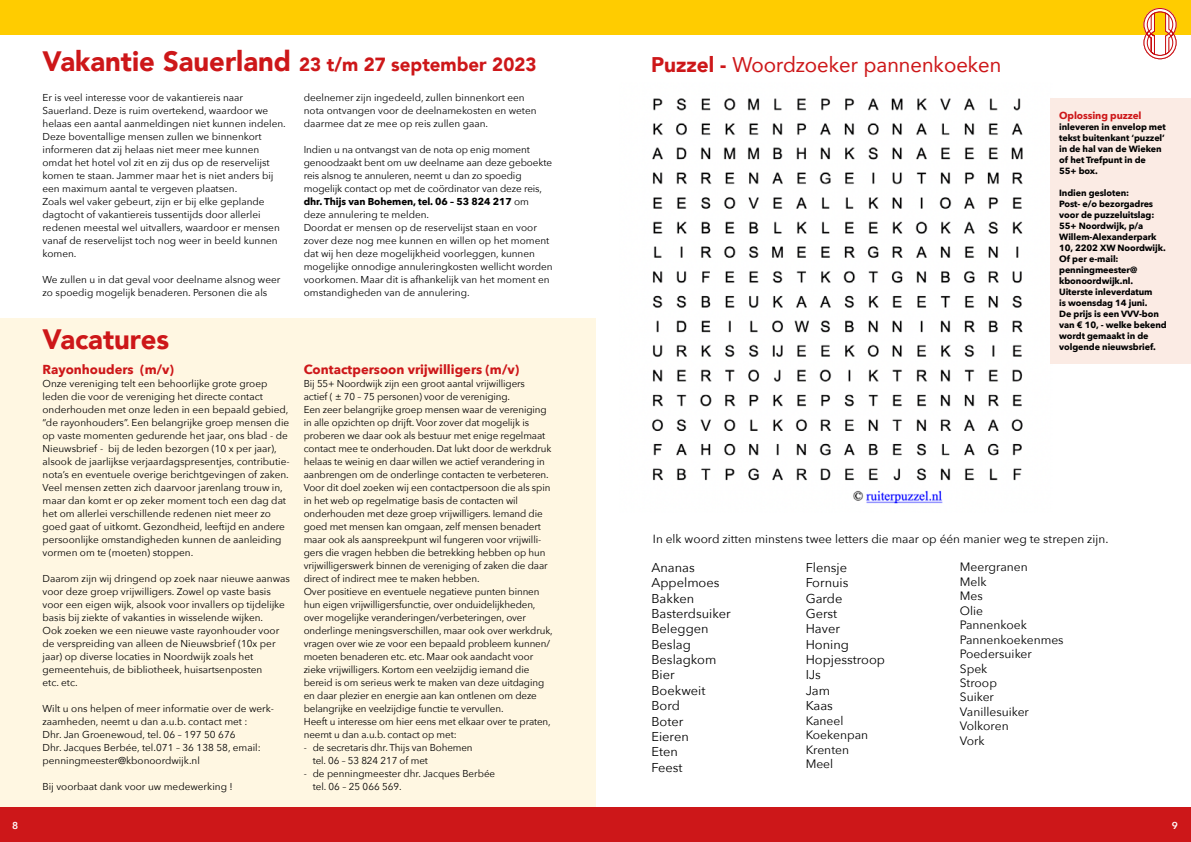
<style>
.page{position:relative;width:1191px;height:842px;background:#fff}
.page>*{position:absolute;margin:0;border:0;box-sizing:border-box;transform-origin:0 0}
.t1{font:900 28px "Avenir";color:#cd1719}
.t2{font:21.2px "Avenir";color:#cd1719}
.t3{font:900 19px "Avenir";color:#cd1719}
.t4{font:700 13px "Avenir Next";color:#cd1719}
.t5{font:12.8px/15.4px "Avenir Next";color:#000}
.t6{font:12.1px/14.5px "Avenir Next";color:#000}
.t7{font:11.8px "Avenir Next";color:#000}
.t8{font:10px/13px "Avenir Next";color:#000}
.t9{font:700 10px "Avenir Next";letter-spacing:-.01em;color:#cd1719}
.t10{font:600 10px "Avenir Next";color:#fff}
.t11{font:700 9px/11px "Avenir Next";letter-spacing:-.01em;color:#000}
.s1{font-size:28px}
.s2{font-weight:700}
.s3{font-weight:900}
</style>
<div class="page">
<div style="left:0;top:318px;width:595px;height:501px;background:#fff7e2"></div>
<div style="left:0;top:808px;width:1191px;height:34px;background:#cd1719"></div>
<div style="left:0;top:0;width:1191px;height:34px;background:#fc0"></div>
<img style="left:652px;top:98px;width:400px;height:406px">
<div style="left:1050px;top:99px;width:141px;height:265px;background:#fbebe4"></div>
<svg style="left:1143px;top:8px;width:33px;height:51px"></svg>
<h3 class="t3" style="left:43px;top:48px;width:495px"><span class="s1">Vakantie Sauerland</span> 23 t/m 27 september 2023</h3>
<p class="t8" style="left:43px;top:91px;width:245px">Er is veel interesse voor de vakantiereis naar Sauerland. Deze is ruim overtekend, waardoor we helaas een aantal aanmeldingen niet kunnen indelen.<br>Deze boventallige mensen zullen we binnenkort informeren dat zij helaas niet meer mee kunnen omdat het hotel vol zit en zij dus op de reservelijst komen te staan. Jammer maar het is niet anders bij een maximum aantal te vergeven plaatsen.<br>Zoals wel vaker gebeurt, zijn er bij elke geplande dagtocht of vakantiereis tussentijds door allerlei redenen meestal wel uitvallers, waardoor er mensen vanaf de reservelijst toch nog weer in beeld kunnen komen.</p>
<p class="t8" style="left:43px;top:273px;width:239px">We zullen u in dat geval voor deelname alsnog weer zo spoedig mogelijk benaderen. Personen die als</p>
<h1 class="t1" style="left:43px;top:315px;width:128px">Vacatures</h1>
<h3 class="t4" style="left:43px;top:358px;width:133px">Rayonhouders (m/v)</h3>
<p class="t8" style="left:43px;top:377px;width:249px">Onze vereniging telt een behoorlijke grote groep leden die voor de vereniging het directe contact onderhouden met onze leden in een bepaald gebied, “de rayonhouders”. Een belangrijke groep mensen die op vaste momenten gedurende het jaar, ons blad - de Nieuwsbrief - bij de leden bezorgen (10 x per jaar), alsook de jaarlijkse verjaardagspresentjes, contributie&shy;nota’s en eventuele overige berichtgevingen of zaken.<br>Veel mensen zetten zich daarvoor jarenlang trouw in, maar dan komt er op zeker moment toch een dag dat het om allerlei verschillende redenen niet meer zo goed gaat of uitkomt. Gezondheid, leeftijd en andere persoonlijke omstandigheden kunnen de aanleiding vormen om te (moeten) stoppen.</p>
<p class="t8" style="left:43px;top:572px;width:249px">Daarom zijn wij dringend op zoek naar nieuwe aanwas voor deze groep vrijwilligers. Zowel op vaste basis voor een eigen wijk, alsook voor invallers op tijdelijke basis bij ziekte of vakanties in wisselende wijken.<br>Ook zoeken we een nieuwe vaste rayonhouder voor de verspreiding van alleen de Nieuwsbrief (10x per jaar) op diverse locaties in Noordwijk zoals het gemeentehuis, de bibliotheek, huisartsenposten<br>etc. etc.</p>
<p class="t8" style="left:43px;top:702px;width:233px">Wilt u ons helpen of meer informatie over de werk&shy;zaamheden, neemt u dan a.u.b. contact met :<br>Dhr. Jan Groenewoud, tel. 06 – 197 50 676<br>Dhr. Jacques Berbée, tel.071 – 36 138 58, email: penningmeester@kbonoordwijk.nl</p>
<p class="t8" style="left:43px;top:780px;width:192px">Bij voorbaat dank voor uw medewerking !</p>
<p class="t8" style="left:304px;top:91px;width:234px">deelnemer zijn ingedeeld, zullen binnenkort een nota ontvangen voor de deelnamekosten en weten daarmee dat ze mee op reis zullen gaan.</p>
<p class="t8" style="left:304px;top:143px;width:250px">Indien u na ontvangst van de nota op enig moment genoodzaakt bent om uw deelname aan deze geboekte reis alsnog te annuleren, neemt u dan zo spoedig mogelijk contact op met de coördinator van deze reis, <span class="s2">dhr. Thijs van Bohemen, tel. 06 – 53 824 217</span> om deze annulering te melden.<br>Doordat er mensen op de reservelijst staan en voor zover deze nog mee kunnen en willen op het moment dat wij hen deze mogelijkheid voorleggen, kunnen mogelijke onnodige annuleringkosten wellicht worden voorkomen. Maar dit is afhankelijk van het moment en omstandigheden van de annulering.</p>
<h3 class="t4" style="left:304px;top:358px;width:217px">Contactpersoon vrijwilligers (m/v)</h3>
<p class="t8" style="left:304px;top:377px;width:250px">Bij 55+ Noordwijk zijn een groot aantal vrijwilligers<br>actief ( ± 70 – 75 personen) voor de vereniging.<br>Een zeer belangrijke groep mensen waar de vereniging in alle opzichten op drijft. Voor zover dat mogelijk is proberen we daar ook als bestuur met enige regelmaat contact mee te onderhouden. Dat lukt door de werkdruk helaas te weinig en daar willen we actief verandering in aanbrengen om de onderlinge contacten te verbeteren.<br>Voor dit doel zoeken wij een contactpersoon die als spin in het web op regelmatige basis de contacten wil onderhouden met deze groep vrijwilligers. Iemand die goed met mensen kan omgaan, zelf mensen benadert maar ook als aanspreekpunt wil fungeren voor vrijwilli&shy;gers die vragen hebben die betrekking hebben op hun vrijwilligerswerk binnen de vereniging of zaken die daar direct of indirect mee te maken hebben.<br>Over positieve en eventuele negatieve punten binnen hun eigen vrijwilligersfunctie, over onduidelijkheden, over mogelijke veranderingen/verbeteringen, over onderlinge meningsverschillen, maar ook over werkdruk, vragen over wie ze voor een bepaald probleem kunnen/ moeten benaderen etc. etc. Maar ook aandacht voor zieke vrijwilligers. Kortom een veelzijdig iemand die bereid is om serieus werk te maken van deze uitdaging en daar plezier en energie aan kan ontlenen om deze belangrijke en veelzijdige functie te vervullen.<br>Heeft u interesse om hier eens met elkaar over te praten, neemt u dan a.u.b. contact op met:</p>
<p class="t8" style="left:313px;top:741px;width:161px;text-indent:-9px">- de secretaris dhr. Thijs van Bohemen tel. 06 – 53 824 217 of met</p>
<p class="t8" style="left:313px;top:767px;width:184px;text-indent:-9px">- de penningmeester dhr. Jacques Berbée tel. 06 – 25 066 569.</p>
<h2 class="t2" style="left:651px;top:48px;width:352px"><span class="s3">Puzzel -</span> Woordzoeker pannenkoeken</h2>
<p class="t9" style="left:1059px;top:107px;width:84px">Oplossing puzzel</p>
<p class="t11" style="left:1059px;top:121px;width:108px">inleveren in envelop met tekst buitenkant ‘puzzel’ in de hal van de Wieken of het Trefpunt in de<br>55+ box.</p>
<p class="t11" style="left:1059px;top:187px;width:109px">Indien gesloten:<br>Post- e/o bezorgadres voor de puzzeluitslag:<br>55+ Noordwijk, p/a<br>Willem-Alexanderpark<br>10, 2202 XW Noordwijk.<br>Of per e-mail: penningmeester@ kbonoordwijk.nl.<br>Uiterste inleverdatum<br>is woensdag 14 juni.<br>De prijs is een VVV-bon van € 10, - welke bekend wordt gemaakt in de volgende nieuwsbrief.</p>
<p class="t7" style="left:653px;top:529px;width:457px">In elk woord zitten minstens twee letters die maar op één manier weg te strepen zijn.</p>
<p class="t5" style="left:651px;top:559px;width:81px">Ananas<br>Appelmoes<br>Bakken<br>Basterdsuiker<br>Beleggen<br>Beslag<br>Beslagkom<br>Bier<br>Boekweit<br>Bord<br>Boter<br>Eieren<br>Eten<br>Feest</p>
<p class="t5" style="left:805px;top:559px;width:81px">Flensje<br>Fornuis<br>Garde<br>Gerst<br>Haver<br>Honing<br>Hopjesstroop<br>IJs<br>Jam<br>Kaas</p>
<p class="t6" style="left:805px;top:713px;width:64px">Kaneel<br>Koekenpan<br>Krenten<br>Meel</p>
<p class="t6" style="left:960px;top:559px;width:105px">Meergranen<br>Melk<br>Mes<br>Olie<br>Pannenkoek<br>Pannenkoekenmes<br>Poedersuiker<br>Spek<br>Stroop<br>Suiker<br>Vanillesuiker<br>Volkoren<br>Vork</p>
<p class="t10" style="left:12px;top:817px;width:8px">8</p>
<p class="t10" style="left:1172px;top:817px;width:8px">9</p>
</div>
